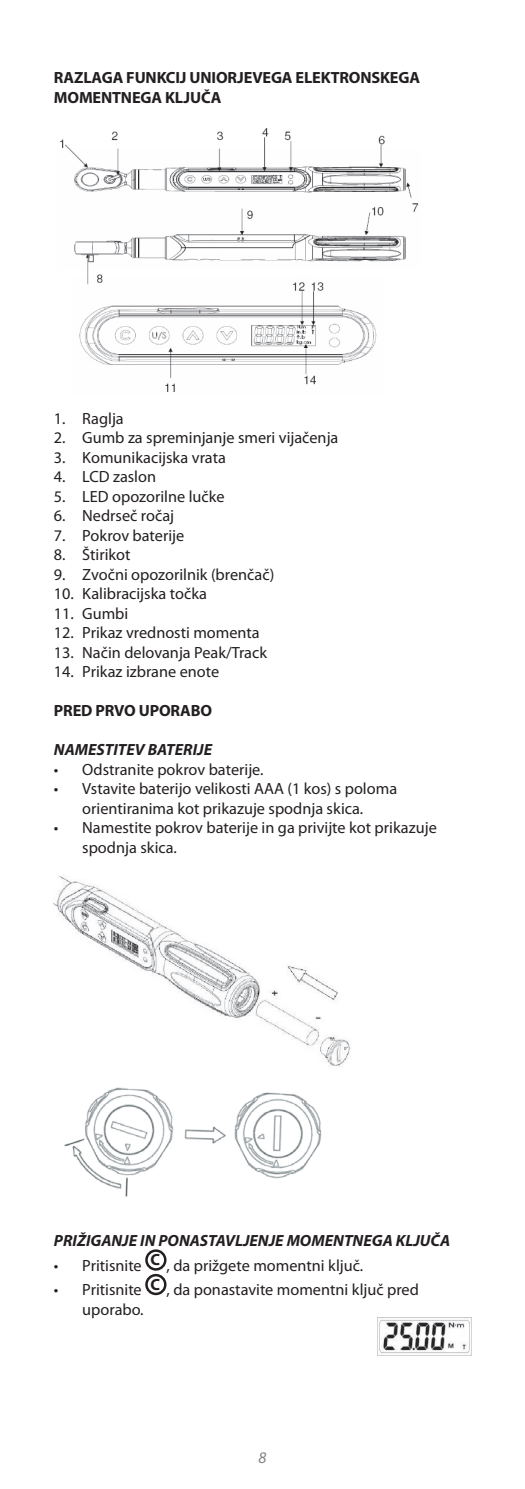
<style>
.page{position:relative;width:525px;height:1489px;background:#fff}
.page>*{position:absolute;margin:0;border:0;box-sizing:border-box;transform-origin:0 0}
.t1{font:16.25px/19.5px "Myriad Pro";color:#231f20}
.t2{font:700 16.25px/19.5px "Myriad Pro";letter-spacing:-.01em;color:#231f20}
.t3{font:italic 700 16.25px "Myriad Pro";color:#231f20}
.t4{font:italic 16.25px "Myriad Pro";color:#808285}
</style>
<div class="page">
<img style="left:60px;top:128px;width:359px;height:264px">
<img style="left:54px;top:875px;width:296px;height:191px">
<img style="left:64px;top:1087px;width:258px;height:110px">
<div style="left:145px;top:1249px;width:21px;height:21px;border:2px solid #231f20;border-radius:50%"></div>
<div style="left:145px;top:1273px;width:21px;height:21px;border:2px solid #231f20;border-radius:50%"></div>
<img style="left:377px;top:1317px;width:94px;height:38px">
<div style="left:88px;top:255px;width:6px;height:7px;border:1px solid #6c6d70"></div>
<p class="t2" style="left:54px;top:67px;width:367px">RAZLAGA FUNKCIJ UNIORJEVEGA ELEKTRONSKEGA<br>MOMENTNEGA KLJUČA</p>
<p class="t1" style="left:54px;top:408px;width:71px">1. Raglja</p>
<p class="t1" style="left:54px;top:427px;width:286px">2. Gumb za spreminjanje smeri vijačenja</p>
<p class="t1" style="left:54px;top:447px;width:173px">3. Komunikacijska vrata</p>
<p class="t1" style="left:54px;top:466px;width:104px">4. LCD zaslon</p>
<p class="t1" style="left:54px;top:486px;width:172px">5. LED opozorilne lučke</p>
<p class="t1" style="left:54px;top:505px;width:122px">6. Nedrseč ročaj</p>
<p class="t1" style="left:54px;top:525px;width:132px">7. Pokrov baterije</p>
<p class="t1" style="left:54px;top:544px;width:78px">8. Štirikot</p>
<p class="t1" style="left:54px;top:564px;width:222px">9. Zvočni opozorilnik (brenčač)</p>
<p class="t1" style="left:54px;top:583px;width:155px">10. Kalibracijska točka</p>
<p class="t1" style="left:54px;top:603px;width:76px">11. Gumbi</p>
<p class="t1" style="left:54px;top:622px;width:207px">12. Prikaz vrednosti momenta</p>
<p class="t1" style="left:54px;top:642px;width:214px">13. Način delovanja Peak/Track</p>
<p class="t1" style="left:54px;top:661px;width:167px">14. Prikaz izbrane enote</p>
<p class="t2" style="left:54px;top:700px;width:159px">PRED PRVO UPORABO</p>
<p class="t3" style="left:54px;top:739px;width:160px">NAMESTITEV BATERIJE</p>
<p class="t1" style="left:54px;top:759px;width:211px">• Odstranite pokrov baterije.</p>
<p class="t1" style="left:54px;top:778px;width:344px;text-align:center">• Vstavite baterijo velikosti AAA (1 kos) s poloma orientiranima kot prikazuje spodnja skica.</p>
<p class="t1" style="left:82px;top:817px;width:356px;text-indent:-28px">• Namestite pokrov baterije in ga privijte kot prikazuje spodnja skica.</p>
<p class="t3" style="left:54px;top:1229px;width:397px">PRIŽIGANJE IN PONASTAVLJENJE MOMENTNEGA KLJUČA</p>
<p class="t1" style="left:54px;top:1255px;width:311px">• Pritisnite <sup>C</sup> , da prižgete momentni ključ.</p>
<p class="t1" style="left:82px;top:1279px;width:338px;text-indent:-28px">• Pritisnite <sup>C</sup> , da ponastavite momentni ključ pred uporabo.</p>
<p class="t4" style="left:258px;top:1447px;width:9px">8</p>
</div>
